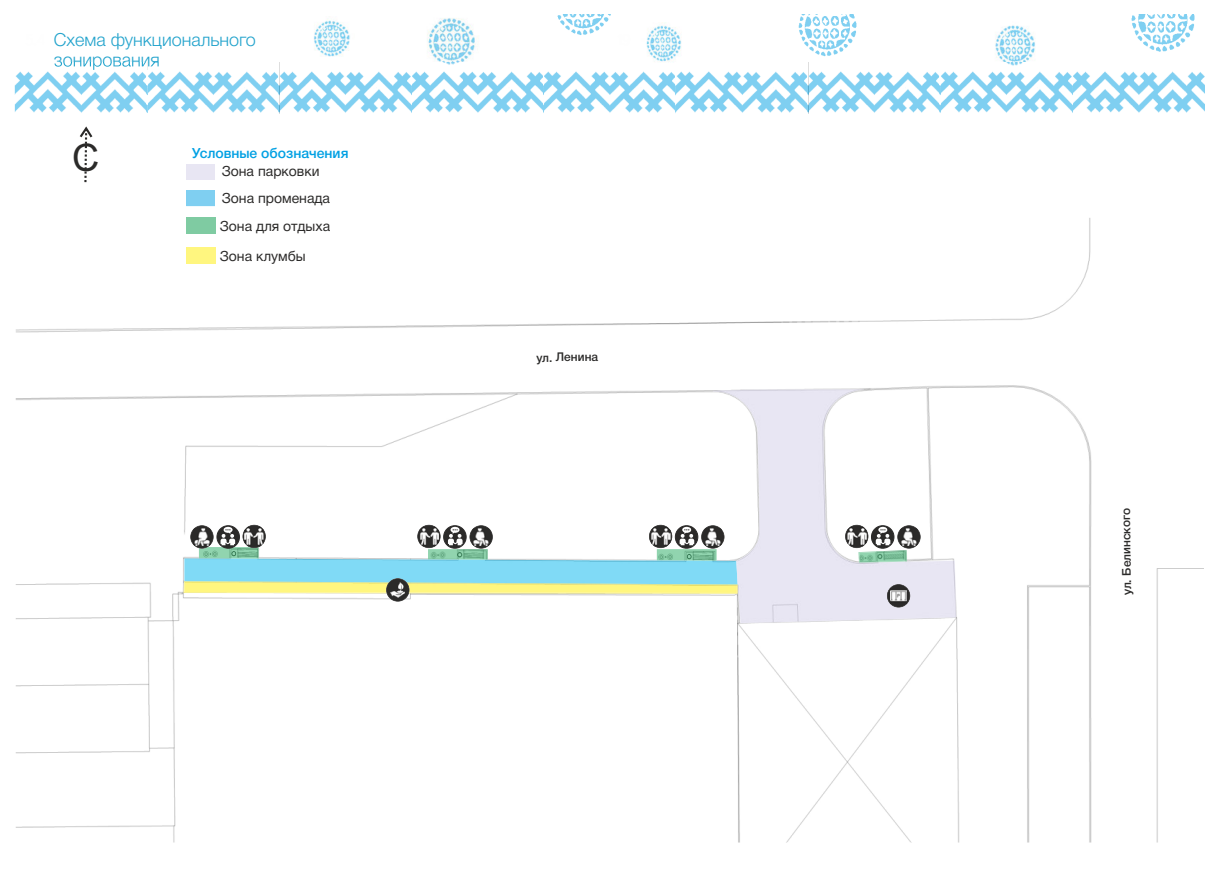
<style>
.page{position:relative;width:1219px;height:871px;background:#fff}
.page>*{position:absolute;margin:0;border:0;box-sizing:border-box;transform-origin:0 0}
.t1{font:37.9px "Arial";color:#2b2a29}
.t2{font:300 18px/20.1px "Helvetica Neue Cyr";color:#22a3cc}
.t3{font:14px/28.6px "Helvetica Neue Cyr";color:#2b2a29}
.t4{font:500 14px "Helvetica Neue Cyr";color:#00a0e3}
.t5{font:500 12px "Helvetica Neue Cyr";color:#2b2a29}
.s1{font-family:"Leto Sans Condensed";font-weight:100;font-size:16px;color:#fefefe}
</style>
<div class="page">
<img style="left:314px;top:19px;width:36px;height:38px">
<img style="left:427px;top:18px;width:51px;height:45px">
<img style="left:798px;top:15px;width:59px;height:42px">
<img style="left:557px;top:15px;width:54px;height:20px">
<img style="left:646px;top:22px;width:35px;height:40px">
<img style="left:995px;top:25px;width:40px;height:38px">
<img style="left:1131px;top:15px;width:64px;height:37px">
<img style="left:14px;top:63px;width:1191px;height:51px">
<img style="left:54px;top:63px;width:93px;height:7px">
<img style="left:147px;top:70px;width:1px;height:44px">
<svg style="left:147px;top:63px;width:12px;height:7px"></svg>
<img style="left:279px;top:63px;width:1px;height:51px">
<img style="left:411px;top:63px;width:1px;height:51px">
<img style="left:543px;top:63px;width:1px;height:51px">
<img style="left:676px;top:63px;width:1px;height:51px">
<img style="left:807px;top:63px;width:1px;height:51px">
<img style="left:940px;top:63px;width:1px;height:51px">
<img style="left:1072px;top:63px;width:1px;height:51px">
<img style="left:16px;top:218px;width:1188px;height:624px">
<img style="left:657px;top:549px;width:56px;height:9px">
<img style="left:428px;top:549px;width:60px;height:9px">
<img style="left:199px;top:547px;width:60px;height:11px">
<img style="left:184px;top:558px;width:529px;height:23px">
<img style="left:713px;top:389px;width:243px;height:234px">
<img style="left:859px;top:561px;width:39px;height:1px">
<img style="left:736px;top:560px;width:2px;height:21px">
<img style="left:184px;top:584px;width:554px;height:9px">
<img style="left:184px;top:581px;width:554px;height:3px">
<svg style="left:186px;top:164px;width:29px;height:16px"></svg>
<svg style="left:186px;top:190px;width:29px;height:16px"></svg>
<img style="left:187px;top:219px;width:28px;height:14px">
<svg style="left:187px;top:218px;width:28px;height:1px"></svg>
<img style="left:187px;top:247px;width:28px;height:16px">
<svg style="left:470px;top:525px;width:23px;height:23px"></svg>
<img style="left:472px;top:528px;width:18px;height:17px">
<svg style="left:417px;top:524px;width:24px;height:24px"></svg>
<div style="left:444px;top:525px;width:22px;height:23px;background:#2b2a29;border-radius:50%"></div>
<div style="left:443px;top:525px;width:23px;height:23px;border:1px solid #2b2a29;border-radius:50%"></div>
<img style="left:419px;top:526px;width:20px;height:20px">
<svg style="left:448px;top:526px;width:15px;height:19px"></svg>
<svg style="left:386px;top:578px;width:23px;height:23px"></svg>
<img style="left:391px;top:582px;width:14px;height:15px">
<svg style="left:190px;top:525px;width:24px;height:23px"></svg>
<img style="left:193px;top:528px;width:18px;height:17px">
<svg style="left:243px;top:524px;width:23px;height:24px"></svg>
<svg style="left:217px;top:525px;width:22px;height:23px"></svg>
<div style="left:217px;top:525px;width:23px;height:23px;border:1px solid #2b2a29;border-radius:50%"></div>
<img style="left:244px;top:526px;width:20px;height:20px">
<svg style="left:221px;top:526px;width:14px;height:19px"></svg>
<svg style="left:701px;top:525px;width:23px;height:23px"></svg>
<img style="left:704px;top:528px;width:18px;height:17px">
<svg style="left:649px;top:524px;width:23px;height:24px"></svg>
<svg style="left:675px;top:525px;width:23px;height:23px"></svg>
<div style="left:675px;top:525px;width:23px;height:23px;border:1px solid #2b2a29;border-radius:50%"></div>
<img style="left:651px;top:526px;width:20px;height:20px">
<svg style="left:680px;top:526px;width:14px;height:19px"></svg>
<svg style="left:897px;top:525px;width:24px;height:23px"></svg>
<img style="left:900px;top:528px;width:18px;height:17px">
<svg style="left:845px;top:524px;width:23px;height:24px"></svg>
<svg style="left:871px;top:525px;width:23px;height:23px"></svg>
<div style="left:871px;top:525px;width:23px;height:23px;border:1px solid #2b2a29;border-radius:50%"></div>
<img style="left:847px;top:526px;width:20px;height:20px">
<svg style="left:876px;top:526px;width:14px;height:19px"></svg>
<svg style="left:887px;top:584px;width:23px;height:23px"></svg>
<img style="left:891px;top:588px;width:15px;height:15px">
<svg style="left:80px;top:126px;width:12px;height:56px"></svg>
<p class="t2" style="left:54px;top:32px;width:203px;text-indent:-29px"><span class="s1">5.4</span> Схема функционального зонирования</p>
<h1 class="t1" style="left:72px;top:143px;width:29px">С</h1>
<p class="t4" style="left:192px;top:148px;width:158px">Условные обозначения</p>
<p class="t3" style="left:220px;top:185px;width:112px">Зона променада<br>Зона для отдыха</p>
<p class="t3" style="left:222px;top:158px;width:99px">Зона парковки</p>
<p class="t3" style="left:220px;top:243px;width:87px">Зона клумбы</p>
<p class="t5" style="left:536px;top:353px;width:63px;rotate:-1deg">ул. Ленина</p>
<p class="t5" style="left:1123px;top:595px;width:89px;rotate:-91deg">ул. Белинского</p>
</div>
